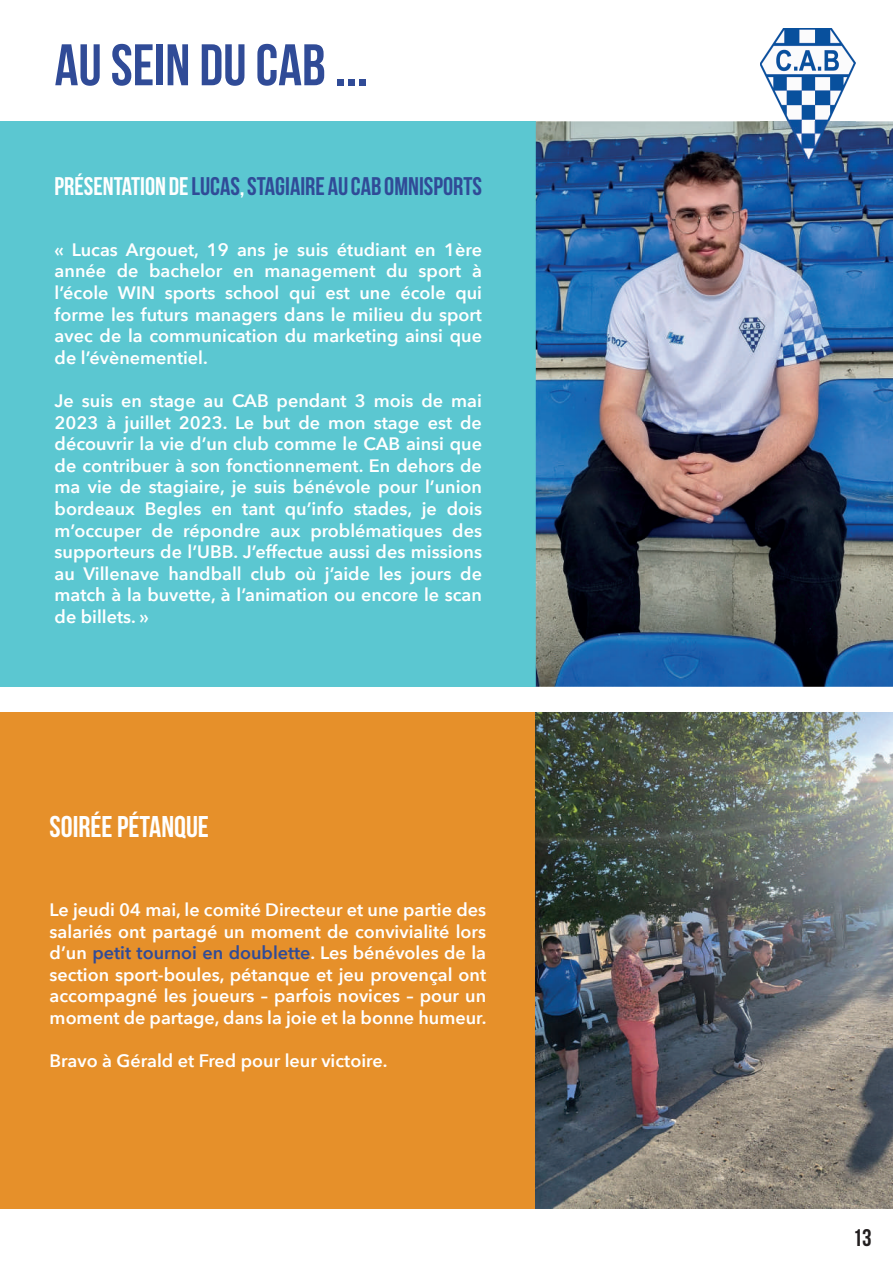
<style>
.page{position:relative;width:893px;height:1263px;background:#fff}
.page>*{position:absolute;margin:0;border:0;box-sizing:border-box;transform-origin:0 0}
.t1{font:58.5px "Bebas Neue";color:#304b97}
.t2{font:30px "Bebas Neue";color:#fff}
.t3{font:25.5px "Bebas Neue";color:#304b97}
.t4{font:24px "Bebas Neue";color:#231f20}
.t5{font:600 18px/21.6px "Avenir Next";color:#fff;text-align:justify}
.s1{color:#fff}
.s2{color:#304b97}
</style>
<div class="page">
<div style="left:0;top:712px;width:536px;height:497px;background:#e6902a"></div>
<div style="left:1px;top:121px;width:535px;height:566px;background:#5bc7d1"></div>
<img style="left:536px;top:121px;width:357px;height:566px">
<img style="left:760px;top:28px;width:95px;height:135px">
<img style="left:536px;top:712px;width:357px;height:497px">
<h1 class="t1" style="left:55px;top:33px;width:314px">AU SEIN DU CAB ...</h1>
<h3 class="t3" style="left:55px;top:172px;width:429px"><span class="s1">PRÉSENTATION DE</span> LUCAS<span class="s1">,</span> STAGIAIRE AU CAB OMNISPORTS</h3>
<p class="t5" style="left:55px;top:238px;width:429px">« Lucas Argouet, 19 ans je suis étudiant en 1ère année de bachelor en management du sport à l’école WIN sports school qui est une école qui forme les futurs managers dans le milieu du sport avec de la communication du marketing ainsi que de l’évènementiel.</p>
<p class="t5" style="left:55px;top:389px;width:429px">Je suis en stage au CAB pendant 3 mois de mai 2023 à juillet 2023. Le but de mon stage est de découvrir la vie d’un club comme le CAB ainsi que de contribuer à son fonctionnement. En dehors de ma vie de stagiaire, je suis bénévole pour l’union bordeaux Begles en tant qu’info stades, je dois m’occuper de répondre aux problématiques des supporteurs de l’UBB. J’effectue aussi des missions au Villenave handball club où j’aide les jours de match à la buvette, à l’animation ou encore le scan de billets. »</p>
<h2 class="t2" style="left:50px;top:810px;width:161px">SOIRÉE PÉTANQUE</h2>
<p class="t5" style="left:50px;top:898px;width:438px">Le jeudi 04 mai, le comité Directeur et une partie des salariés ont partagé un moment de convivialité lors d’un <span class="s2">petit tournoi en doublette</span>. Les bénévoles de la section sport-boules, pétanque et jeu provençal ont accompagné les joueurs – parfois novices – pour un moment de partage, dans la joie et la bonne humeur.</p>
<p class="t5" style="left:50px;top:1050px;width:339px">Bravo à Gérald et Fred pour leur victoire.</p>
<h3 class="t4" style="left:853px;top:1224px;width:21px">13</h3>
</div>
